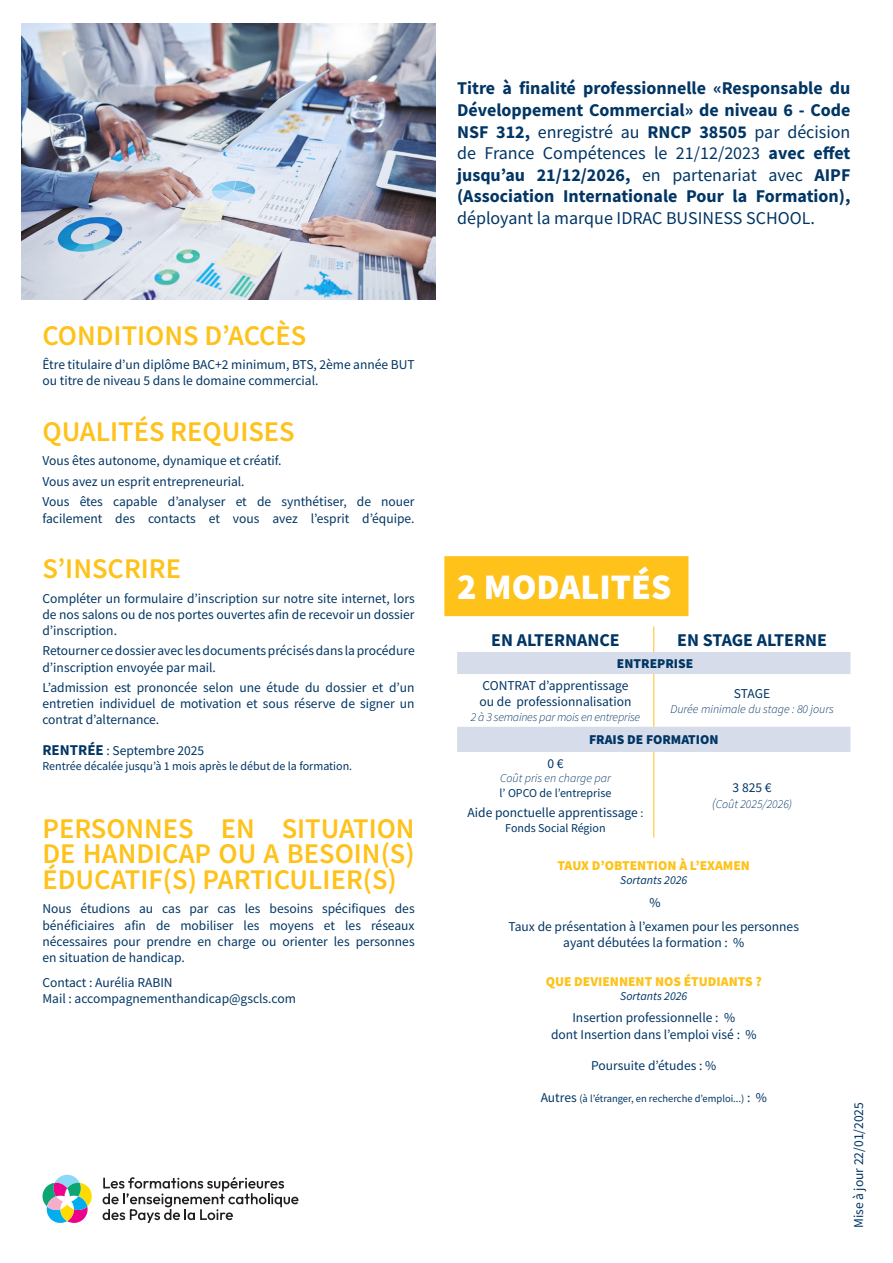
<style>
.page{position:relative;width:893px;height:1263px;background:#fff}
.page>*{position:absolute;margin:0;border:0;box-sizing:border-box;transform-origin:0 0}
.t1{font:900 36px "Source Sans Pro";color:#fff}
.Titre_blanc{font:600 28.5px/25.5px "Source Sans Pro";color:#fec21a;text-align:justify}
.Titre_gras{font:700 18px/21.6px "Source Sans Pro";color:#003564;text-align:justify}
.Corps_de_texte{font:13.5px/16.2px "Source Sans Pro";color:#003564}
.Corps_de_texte-2{font:900 13.5px "Source Sans Pro";color:#fec21a}
.Corps_de_texte-3{font:900 13.5px "Source Sans Pro";color:#003564}
.Corps_de_texte-4{font:12px "Source Sans Pro";color:#003564}
.Corps_de_texte-5{font:italic 300 12px "Source Sans Pro";color:#003564}
.Corps_de_texte-6{font:italic 300 12px "Source Sans Pro";letter-spacing:-.02em;color:#003564}
.Corps_de_texte-7{font:italic 12px "Source Sans Pro";color:#003564}
.Corps_de_texte-8{font:10.5px "Source Sans Pro";color:#003564}
.s1{font-weight:700;font-size:15px}
.s2{font-weight:400}
.s3{font-size:12px}
.s4{font-size:13.5px}
</style>
<div class="page">
<div style="left:444px;top:556px;width:244px;height:60px;background:#fec21a"></div>
<svg style="left:457px;top:626px;width:393px;height:126px"></svg>
<hr style="left:653px;top:674px;width:1px;height:53px;background:#fec21a">
<hr style="left:653px;top:752px;width:1px;height:86px;background:#fec21a">
<img style="left:21px;top:23px;width:415px;height:277px">
<svg style="left:103px;top:1177px;width:195px;height:46px"></svg>
<svg style="left:43px;top:1175px;width:49px;height:48px"></svg>
<p class="Titre_blanc" style="left:42px;top:322px;width:265px">CONDITIONS D’ACCÈS</p>
<p class="Corps_de_texte" style="left:42px;top:357px;width:374px">Être titulaire d’un diplôme BAC+2 minimum, BTS, 2ème année BUT ou titre de niveau 5 dans le domaine commercial.</p>
<p class="Titre_blanc" style="left:42px;top:418px;width:254px">QUALITÉS REQUISES</p>
<p class="Corps_de_texte" style="left:42px;top:453px;width:241px">Vous êtes autonome, dynamique et créatif.</p>
<p class="Corps_de_texte" style="left:42px;top:473px;width:204px">Vous avez un esprit entrepreneurial.</p>
<p class="Corps_de_texte" style="left:42px;top:494px;width:374px">Vous êtes capable d’analyser et de synthétiser, de nouer facilement des contacts et vous avez l’esprit d’équipe.</p>
<p class="Titre_blanc" style="left:42px;top:555px;width:140px">S’INSCRIRE</p>
<p class="Corps_de_texte" style="left:42px;top:590px;width:374px;text-align:justify">Compléter un formulaire d’inscription sur notre site internet, lors de nos salons ou de nos portes ouvertes afin de recevoir un dossier d’inscription.</p>
<p class="Corps_de_texte" style="left:42px;top:643px;width:374px">Retourner ce dossier avec les documents précisés dans la procédure d’inscription envoyée par mail.</p>
<p class="Corps_de_texte" style="left:42px;top:679px;width:374px;text-align:justify">L’admission est prononcée selon une étude du dossier et d’un entretien individuel de motivation et sous réserve de signer un contrat d’alternance.</p>
<p class="Corps_de_texte" style="left:42px;top:742px;width:163px"><span class="s1">RENTRÉE</span> : Septembre 2025</p>
<p class="Corps_de_texte-4" style="left:42px;top:758px;width:311px">Rentrée décalée jusqu’à 1 mois après le début de la formation.</p>
<p class="Titre_blanc" style="left:42px;top:815px;width:374px">PERSONNES EN SITUATION DE HANDICAP OU A BESOIN(S)<br>ÉDUCATIF(S) PARTICULIER(S)</p>
<p class="Corps_de_texte" style="left:42px;top:901px;width:374px;text-align:justify">Nous étudions au cas par cas les besoins spécifiques des bénéficiaires afin de mobiliser les moyens et les réseaux nécessaires pour prendre en charge ou orienter les personnes en situation de handicap.</p>
<p class="Corps_de_texte" style="left:42px;top:974px;width:132px">Contact : Aurélia RABIN</p>
<p class="Corps_de_texte" style="left:42px;top:990px;width:255px">Mail : accompagnementhandicap@gscls.com</p>
<p class="Titre_gras" style="left:457px;top:77px;width:395px">Titre à finalité professionnelle «Responsable du Développement Commercial» de niveau 6 - Code NSF 312, <span class="s2">enregistré au</span> RNCP 38505 <span class="s2">par décision de France Compétences le 21/12/2023</span> avec effet jusqu’au 21/12/2026, <span class="s2">en partenariat avec</span> AIPF (Association Internationale Pour la Formation), <span class="s2">déployant la marque IDRAC BUSINESS SCHOOL.</span></p>
<p class="t1" style="left:457px;top:562px;width:216px">2 MODALITÉS</p>
<p class="Titre_gras" style="left:491px;top:629px;width:130px">EN ALTERNANCE</p>
<p class="Titre_gras" style="left:677px;top:629px;width:151px">EN STAGE ALTERNE</p>
<p class="Corps_de_texte-3" style="left:617px;top:654px;width:78px">ENTREPRISE</p>
<p class="Corps_de_texte" style="left:479px;top:677px;width:153px">CONTRAT d’apprentissage ou de professionnalisation</p>
<p class="Corps_de_texte-6" style="left:471px;top:709px;width:171px">2 à 3 semaines par mois en entreprise</p>
<p class="Corps_de_texte" style="left:734px;top:686px;width:38px">STAGE</p>
<p class="Corps_de_texte-5" style="left:670px;top:701px;width:165px">Durée minimale du stage : 80 jours</p>
<p class="Corps_de_texte-3" style="left:589px;top:731px;width:131px">FRAIS DE FORMATION</p>
<p class="Corps_de_texte" style="left:547px;top:755px;width:18px">0 €</p>
<p class="Corps_de_texte-5" style="left:500px;top:771px;width:112px">Coût pris en charge par</p>
<p class="Corps_de_texte-4" style="left:500px;top:785px;width:113px">l’ OPCO de l’entreprise</p>
<p class="Corps_de_texte" style="left:468px;top:805px;width:177px">Aide ponctuelle apprentissage <span class="s3">:</span></p>
<p class="Corps_de_texte-4" style="left:505px;top:820px;width:102px">Fonds Social Région</p>
<p class="Corps_de_texte" style="left:733px;top:779px;width:40px">3 825 €</p>
<p class="Corps_de_texte-5" style="left:712px;top:797px;width:82px"><span class="s4">(</span>Coût 2025/2026)</p>
<p class="Corps_de_texte-2" style="left:558px;top:856px;width:194px">TAUX D’OBTENTION À L’EXAMEN</p>
<p class="Corps_de_texte-7" style="left:620px;top:873px;width:69px">Sortants 2026</p>
<p class="Corps_de_texte" style="left:650px;top:894px;width:13px">%</p>
<p class="Corps_de_texte" style="left:509px;top:919px;width:292px;text-align:center">Taux de présentation à l’examen pour les personnes ayant débutées la formation : %</p>
<p class="Corps_de_texte-2" style="left:546px;top:972px;width:218px">QUE DEVIENNENT NOS ÉTUDIANTS ?</p>
<p class="Corps_de_texte-7" style="left:620px;top:988px;width:69px">Sortants 2026</p>
<p class="Corps_de_texte" style="left:551px;top:1010px;width:207px;text-align:center">Insertion professionnelle : %<br>dont Insertion dans l’emploi visé : %</p>
<p class="Corps_de_texte" style="left:591px;top:1057px;width:126px">Poursuite d’études : %</p>
<p class="Corps_de_texte-8" style="left:541px;top:1092px;width:228px"><span class="s4">Autres</span> (à l’étranger, en recherche d’emploi...) <span class="s4">: %</span></p>
<p class="Corps_de_texte" style="left:850px;top:1228px;width:128px;rotate:-90deg">Mise à jour 22/01/2025</p>
</div>
